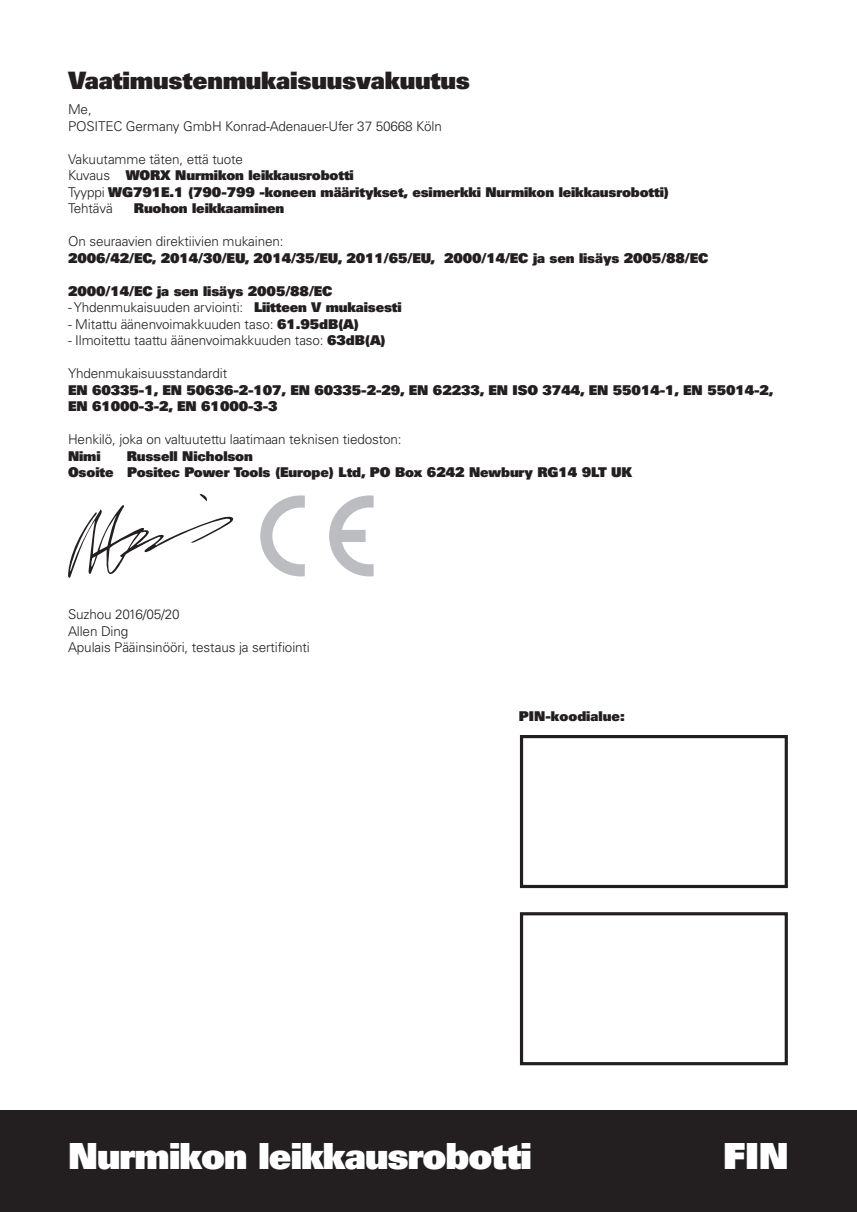
<style>
.page{position:relative;width:857px;height:1212px;background:#fff}
.page>*{position:absolute;margin:0;border:0;box-sizing:border-box;transform-origin:0 0}
.t1{font:900 36px "Univers";letter-spacing:-.025em;color:#fff}
.t2{font:900 24px "Univers";letter-spacing:-.01em;color:#231f20}
.t3{font:900 13.5px/16.5px "Univers";letter-spacing:-.01em;color:#231f20}
.t4{font:300 13.5px "Univers";letter-spacing:-.01em;color:#231f20}
.s1{font-weight:300}
.s2{font-weight:900}
</style>
<div class="page">
<div style="left:0;top:1110px;width:857px;height:102px;background:#231f20"></div>
<svg style="left:68px;top:494px;width:166px;height:84px"></svg>
<svg style="left:260px;top:495px;width:45px;height:81px"></svg>
<svg style="left:329px;top:495px;width:45px;height:81px"></svg>
<div style="left:520px;top:735px;width:268px;height:153px;border:3px solid #231f20"></div>
<div style="left:520px;top:912px;width:268px;height:153px;border:3px solid #231f20"></div>
<p class="t2" style="left:68px;top:64px;width:403px">Vaatimustenmukaisuusvakuutus</p>
<p class="t4" style="left:68px;top:101px;width:25px">Me,</p>
<p class="t4" style="left:68px;top:118px;width:375px">POSITEC Germany GmbH Konrad-Adenauer-Ufer 37 50668 Köln</p>
<p class="t4" style="left:68px;top:151px;width:176px">Vakuutamme täten, että tuote</p>
<p class="t3" style="left:68px;top:167px;width:287px"><span class="s1">Kuvaus</span> WORX Nurmikon leikkausrobotti</p>
<p class="t3" style="left:68px;top:183px;width:602px"><span class="s1">Tyyppi</span> WG791E.1 (790-799 -koneen määritykset, esimerkki Nurmikon leikkausrobotti)</p>
<p class="t4" style="left:68px;top:200px;width:46px">Tehtävä</p>
<p class="t3" style="left:134px;top:200px;width:152px">Ruohon leikkaaminen</p>
<p class="t4" style="left:68px;top:233px;width:217px">On seuraavien direktiivien mukainen:</p>
<p class="t3" style="left:68px;top:249px;width:642px">2006/42/EC, 2014/30/EU, 2014/35/EU, 2011/65/EU, 2000/14/EC ja sen lisäys 2005/88/EC</p>
<p class="t3" style="left:68px;top:282px;width:266px">2000/14/EC ja sen lisäys 2005/88/EC</p>
<p class="t4" style="left:68px;top:299px;width:335px">- Yhdenmukaisuuden arviointi: <span class="s2">Liitteen V mukaisesti</span></p>
<p class="t4" style="left:68px;top:316px;width:292px">- Mitattu äänenvoimakkuuden taso: <span class="s2">61.95dB(A)</span></p>
<p class="t4" style="left:68px;top:332px;width:319px">- Ilmoitettu taattu äänenvoimakkuuden taso: <span class="s2">63dB(A)</span></p>
<p class="t4" style="left:68px;top:365px;width:161px">Yhdenmukaisuusstandardit</p>
<p class="t3" style="left:68px;top:381px;width:707px">EN 60335-1, EN 50636-2-107, EN 60335-2-29, EN 62233, EN ISO 3744, EN 55014-1, EN 55014-2,<br>EN 61000-3-2, EN 61000-3-3</p>
<p class="t4" style="left:68px;top:431px;width:335px">Henkilö, joka on valtuutettu laatimaan teknisen tiedoston:</p>
<p class="t3" style="left:68px;top:447px;width:34px">Nimi</p>
<p class="t3" style="left:127px;top:447px;width:128px">Russell Nicholson</p>
<p class="t3" style="left:68px;top:464px;width:566px">Osoite Positec Power Tools (Europe) Ltd, PO Box 6242 Newbury RG14 9LT UK</p>
<p class="t4" style="left:68px;top:606px;width:113px">Suzhou 2016/05/20</p>
<p class="t4" style="left:68px;top:623px;width:62px">Allen Ding</p>
<p class="t4" style="left:68px;top:639px;width:243px">Apulais Pääinsinööri, testaus ja sertifiointi</p>
<p class="t3" style="left:519px;top:708px;width:107px">PIN-koodialue:</p>
<h1 class="t1" style="left:68px;top:1132px;width:465px">Nurmikon leikkausrobotti</h1>
<h1 class="t1" style="left:723px;top:1132px;width:67px">FIN</h1>
</div>
